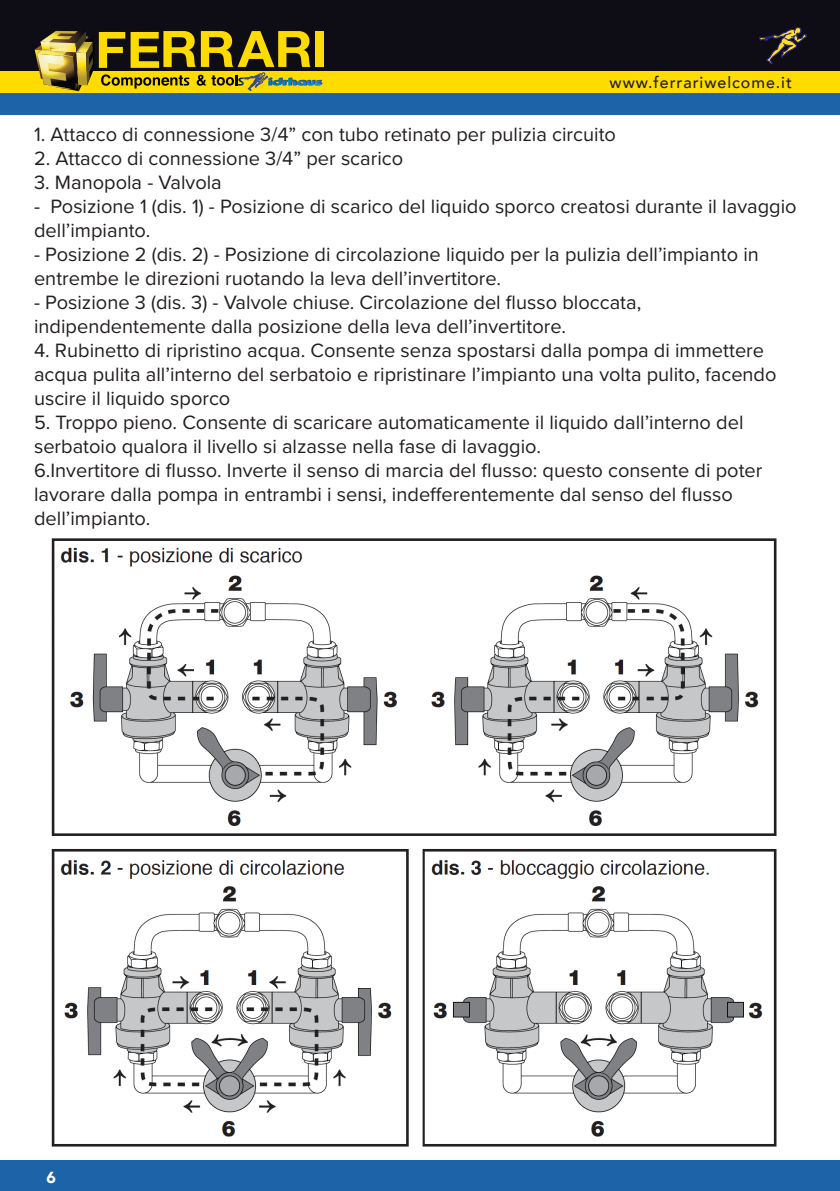
<style>
.page{position:relative;width:840px;height:1191px;background:#fff}
.page>*{position:absolute;margin:0;border:0;box-sizing:border-box;transform-origin:0 0}
.t1{font:20px/24px "Proxima Nova";color:#231f20}
.t2{font:500 16px "Avenir";letter-spacing:.06em;color:#231f20}
.t3{font:900 16px "Avenir";color:#fff}
</style>
<div class="page">
<div style="left:0;top:71px;width:839px;height:22px;background:#ffdc01"></div>
<hr style="left:839px;top:1159px;width:1px;height:32px;background:#1c63a7">
<div style="left:0;top:1159px;width:839px;height:32px;background:#1c63a7"></div>
<svg style="left:839px;top:71px;width:1px;height:44px"></svg>
<div style="left:0;top:93px;width:839px;height:22px;background:#1c63a7"></div>
<hr style="left:839px;top:0;width:1px;height:71px;background:#0e0c14">
<div style="left:0;top:0;width:839px;height:71px;background:#0e0c14"></div>
<div style="left:315px;top:31px;width:9px;height:36px;background:#ffdc01"></div>
<svg style="left:35px;top:31px;width:287px;height:60px"></svg>
<svg style="left:759px;top:27px;width:47px;height:37px"></svg>
<img style="left:51px;top:538px;width:726px;height:609px">
<p class="t2" style="left:609px;top:69px;width:184px">www.ferrariwelcome.it</p>
<p class="t1" style="left:34px;top:121px;width:583px">1. Attacco di connessione 3/4” con tubo retinato per pulizia circuito</p>
<p class="t1" style="left:34px;top:145px;width:370px">2. Attacco di connessione 3/4” per scarico</p>
<p class="t1" style="left:34px;top:169px;width:189px">3. Manopola - Valvola</p>
<p class="t1" style="left:34px;top:193px;width:763px">- Posizione 1 (dis. 1) - Posizione di scarico del liquido sporco creatosi durante il lavaggio dell’impianto.</p>
<p class="t1" style="left:34px;top:241px;width:726px">- Posizione 2 (dis. 2) - Posizione di circolazione liquido per la pulizia dell’impianto in entrembe le direzioni ruotando la leva dell’invertitore.</p>
<p class="t1" style="left:34px;top:289px;width:608px">- Posizione 3 (dis. 3) - Valvole chiuse. Circolazione del flusso bloccata, indipendentemente dalla posizione della leva dell’invertitore.</p>
<p class="t1" style="left:34px;top:337px;width:743px">4. Rubinetto di ripristino acqua. Consente senza spostarsi dalla pompa di immettere acqua pulita all’interno del serbatoio e ripristinare l’impianto una volta pulito, facendo uscire il liquido sporco</p>
<p class="t1" style="left:34px;top:409px;width:710px">5. Troppo pieno. Consente di scaricare automaticamente il liquido dall’interno del serbatoio qualora il livello si alzasse nella fase di lavaggio.</p>
<p class="t1" style="left:34px;top:457px;width:729px">6.Invertitore di flusso. Inverte il senso di marcia del flusso: questo consente di poter lavorare dalla pompa in entrambi i sensi, indefferentemente dal senso del flusso dell’impianto.</p>
<p class="t3" style="left:46px;top:1163px;width:11px">6</p>
</div>
